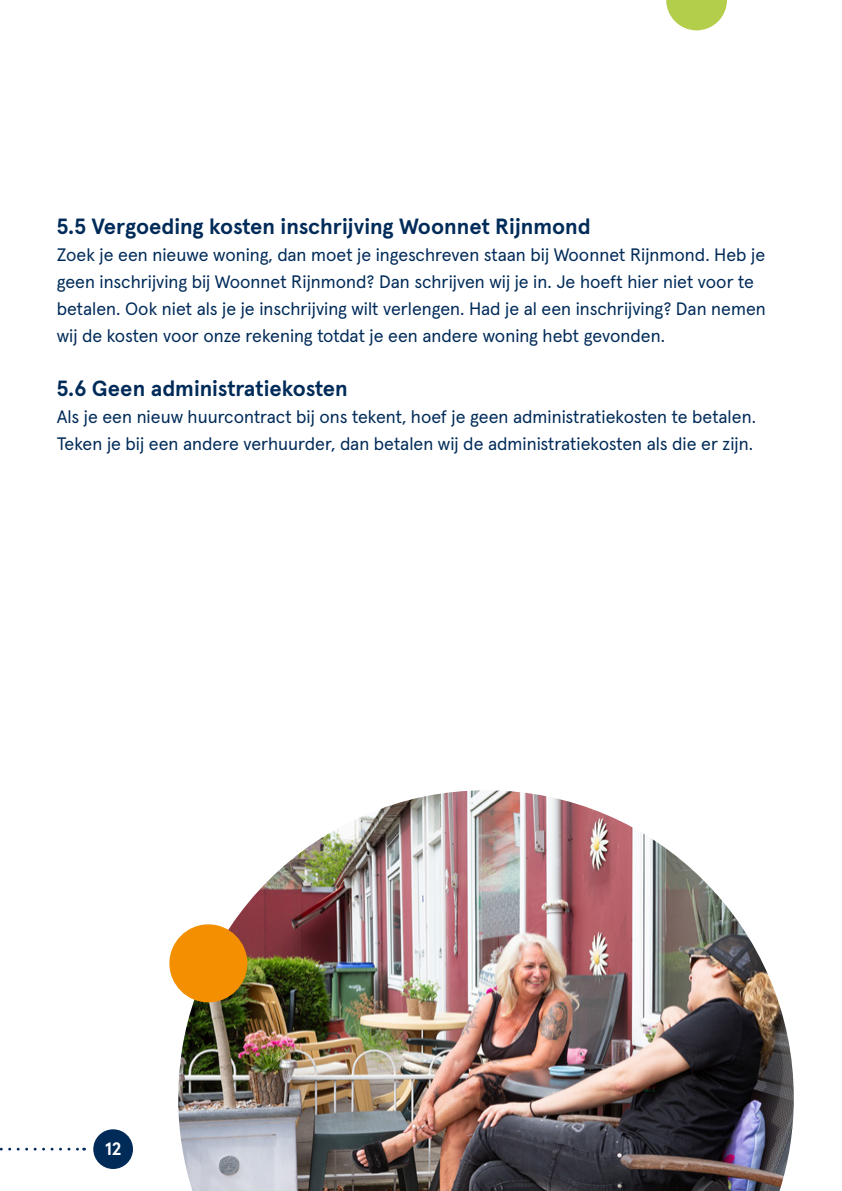
<style>
.page{position:relative;width:842px;height:1191px;background:#fff}
.page>*{position:absolute;margin:0;border:0;box-sizing:border-box;transform-origin:0 0}
.t1{font:700 22px "Apercu Pro";letter-spacing:-.005em;color:#002b59}
.t2{font:18px/27px "Apercu Pro";color:#002b59}
.t3{font:700 18px "Apercu Pro";color:#fff}
</style>
<div class="page">
<img style="left:178px;top:790px;width:616px;height:401px">
<div style="left:169px;top:924px;width:78px;height:78px;background:#f38f00;border-radius:50%"></div>
<svg style="left:666px;top:0;width:61px;height:30px"></svg>
<svg style="left:0;top:1147px;width:85px;height:3px"></svg>
<div style="left:93px;top:1129px;width:40px;height:40px;background:#002b59;border-radius:50%"></div>
<p class="t1" style="left:57px;top:209px;width:536px">5.5 Vergoeding kosten inschrijving Woonnet Rijnmond</p>
<p class="t2" style="left:57px;top:240px;width:711px">Zoek je een nieuwe woning, dan moet je ingeschreven staan bij Woonnet Rijnmond. Heb je geen inschrijving bij Woonnet Rijnmond? Dan schrijven wij je in. Je hoeft hier niet voor te betalen. Ook niet als je je inschrijving wilt verlengen. Had je al een inschrijving? Dan nemen wij de kosten voor onze rekening totdat je een andere woning hebt gevonden.</p>
<p class="t1" style="left:57px;top:371px;width:293px">5.6 Geen administratiekosten</p>
<p class="t2" style="left:57px;top:402px;width:701px">Als je een nieuw huurcontract bij ons tekent, hoef je geen administratiekosten te betalen.<br>Teken je bij een andere verhuurder, dan betalen wij de administratiekosten als die er zijn.</p>
<p class="t3" style="left:105px;top:1134px;width:18px">12</p>
</div>
